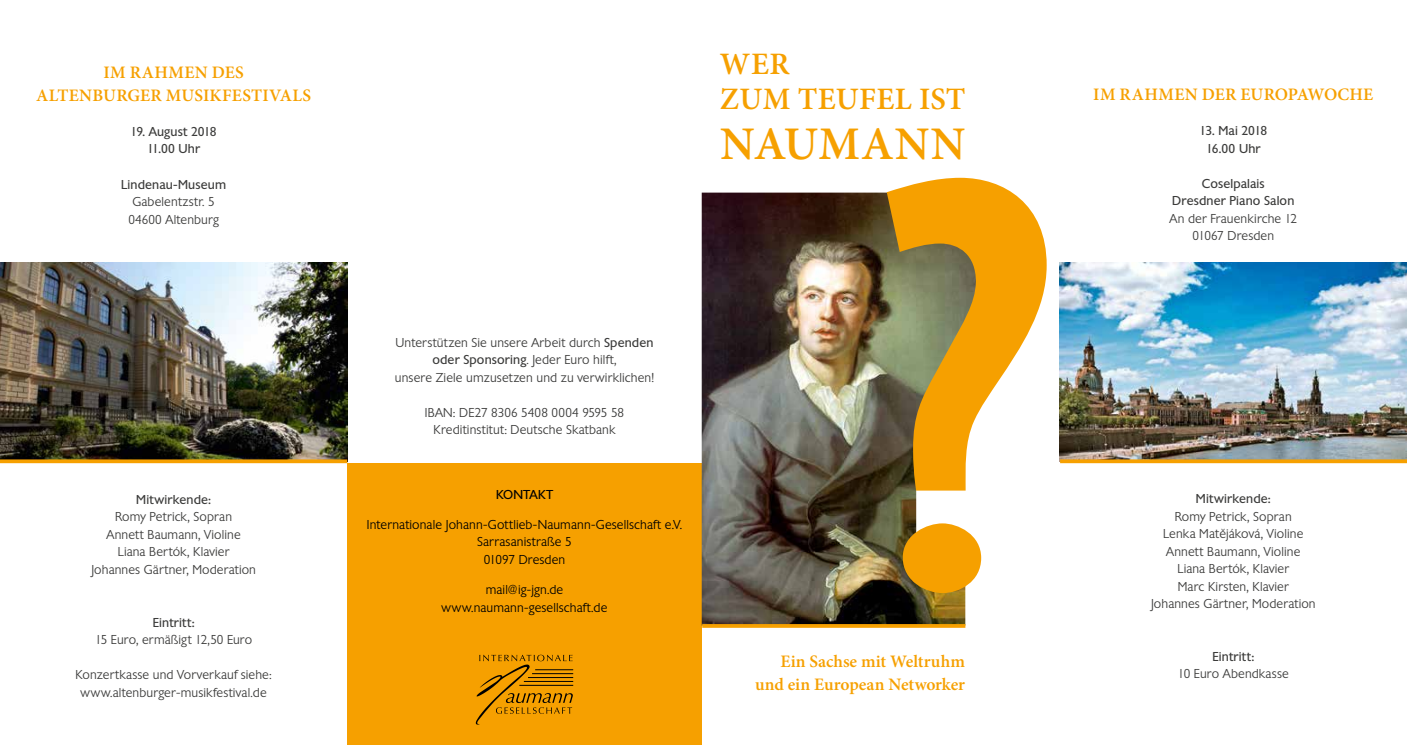
<style>
.page{position:relative;width:1407px;height:745px;background:#fff}
.page>*{position:absolute;margin:0;border:0;box-sizing:border-box;transform-origin:0 0}
.t1{font:700 556.88px "Glasgow Serial";color:#f6a000;scale:.8 1}
.t2{font:600 46.75px "Minion Pro";letter-spacing:.015em;color:#f6a000}
.t3{font:600 31.12px/34.2px "Minion Pro";letter-spacing:.01em;color:#f6a000}
.t4{font:600 17.5px/22.5px "Minion Pro";letter-spacing:.005em;color:#f6a000;text-align:center}
.t5{font:300 12.5px/17.5px "Chantilly";letter-spacing:.01em;color:#3b3b3a;text-align:center}
.t6{font:12.5px/17.5px "Chantilly";letter-spacing:.01em;color:#3b3b3a;text-align:center}
.t7{font:300 12.5px/17.5px "Chantilly";letter-spacing:.01em;color:#000;text-align:center}
.t8{font:12.5px "Chantilly";letter-spacing:.02em;color:#000}
.s1{font-weight:400}
</style>
<div class="page">
<div style="left:347px;top:463px;width:355px;height:281px;background:#f6a000"></div>
<img style="left:702px;top:192px;width:304px;height:433px">
<svg style="left:702px;top:623px;width:263px;height:4px"></svg>
<img style="left:1060px;top:262px;width:347px;height:197px">
<img style="left:0;top:262px;width:347px;height:197px">
<svg style="left:0;top:459px;width:347px;height:4px"></svg>
<svg style="left:1060px;top:459px;width:347px;height:4px"></svg>
<svg style="left:476px;top:654px;width:97px;height:70px"></svg>
<h3 class="t4" style="left:36px;top:61px;width:277px">IM RAHMEN DES<br>ALTENBURGER MUSIKFESTIVALS</h3>
<p class="t6" style="left:131px;top:122px;width:88px">19. August 2018<br>11.00 Uhr</p>
<p class="t6" style="left:121px;top:175px;width:106px">Lindenau-Museum</p>
<p class="t5" style="left:128px;top:193px;width:92px">Gabelentzstr. 5<br>04600 Altenburg</p>
<p class="t6" style="left:136px;top:490px;width:76px">Mitwirkende:</p>
<p class="t5" style="left:91px;top:508px;width:166px">Romy Petrick, Sopran<br>Annett Baumann, Violine<br>Liana Bertók, Klavier<br>Johannes Gärtner, Moderation</p>
<p class="t6" style="left:153px;top:612px;width:43px">Eintritt:</p>
<p class="t5" style="left:95px;top:630px;width:159px">15 Euro, ermäßigt 12,50 Euro</p>
<p class="t5" style="left:76px;top:665px;width:198px">Konzertkasse und Vorverkauf siehe: www.altenburger-musikfestival.de</p>
<p class="t5" style="left:395px;top:333px;width:261px">Unterstützen Sie unsere Arbeit durch <span class="s1">Spenden oder Sponsoring</span>. Jeder Euro hilft,<br>unsere Ziele umzusetzen und zu verwirklichen!</p>
<p class="t5" style="left:425px;top:403px;width:201px">IBAN: DE27 8306 5408 0004 9595 58<br>Kreditinstitut: Deutsche Skatbank</p>
<p class="t8" style="left:496px;top:486px;width:58px">KONTAKT</p>
<p class="t7" style="left:367px;top:515px;width:317px">Internationale Johann-Gottlieb-Naumann-Gesellschaft e.V.<br>Sarrasanistraße 5<br>01097 Dresden</p>
<p class="t7" style="left:442px;top:580px;width:167px">mail@ig-jgn.de www.naumann-gesellschaft.de</p>
<h3 class="t3" style="left:720px;top:47px;width:247px">WER<br>ZUM TEUFEL IST</h3>
<h2 class="t2" style="left:720px;top:111px;width:247px">NAUMANN</h2>
<h1 class="t1" style="left:882px;top:42px;width:211px">?</h1>
<h3 class="t4" style="left:780px;top:650px;width:186px">Ein Sachse mit Weltruhm</h3>
<h3 class="t4" style="left:755px;top:672px;width:211px">und ein European Networker</h3>
<h3 class="t4" style="left:1093px;top:83px;width:282px">IM RAHMEN DER EUROPAWOCHE</h3>
<p class="t6" style="left:1199px;top:122px;width:69px">13. Mai 2018<br>16.00 Uhr</p>
<p class="t6" style="left:1172px;top:174px;width:124px">Coselpalais<br>Dresdner Piano Salon</p>
<p class="t5" style="left:1169px;top:209px;width:129px">An der Frauenkirche 12<br>01067 Dresden</p>
<p class="t6" style="left:1196px;top:489px;width:76px">Mitwirkende:</p>
<p class="t5" style="left:1151px;top:507px;width:166px">Romy Petrick, Sopran<br>Lenka Mat ˇejáková, Violine<br>Annett Baumann, Violine<br>Liana Bertók, Klavier<br>Marc Kirsten, Klavier<br>Johannes Gärtner, Moderation</p>
<p class="t6" style="left:1212px;top:647px;width:43px">Eintritt:</p>
<p class="t5" style="left:1178px;top:664px;width:112px">10 Euro Abendkasse</p>
</div>
